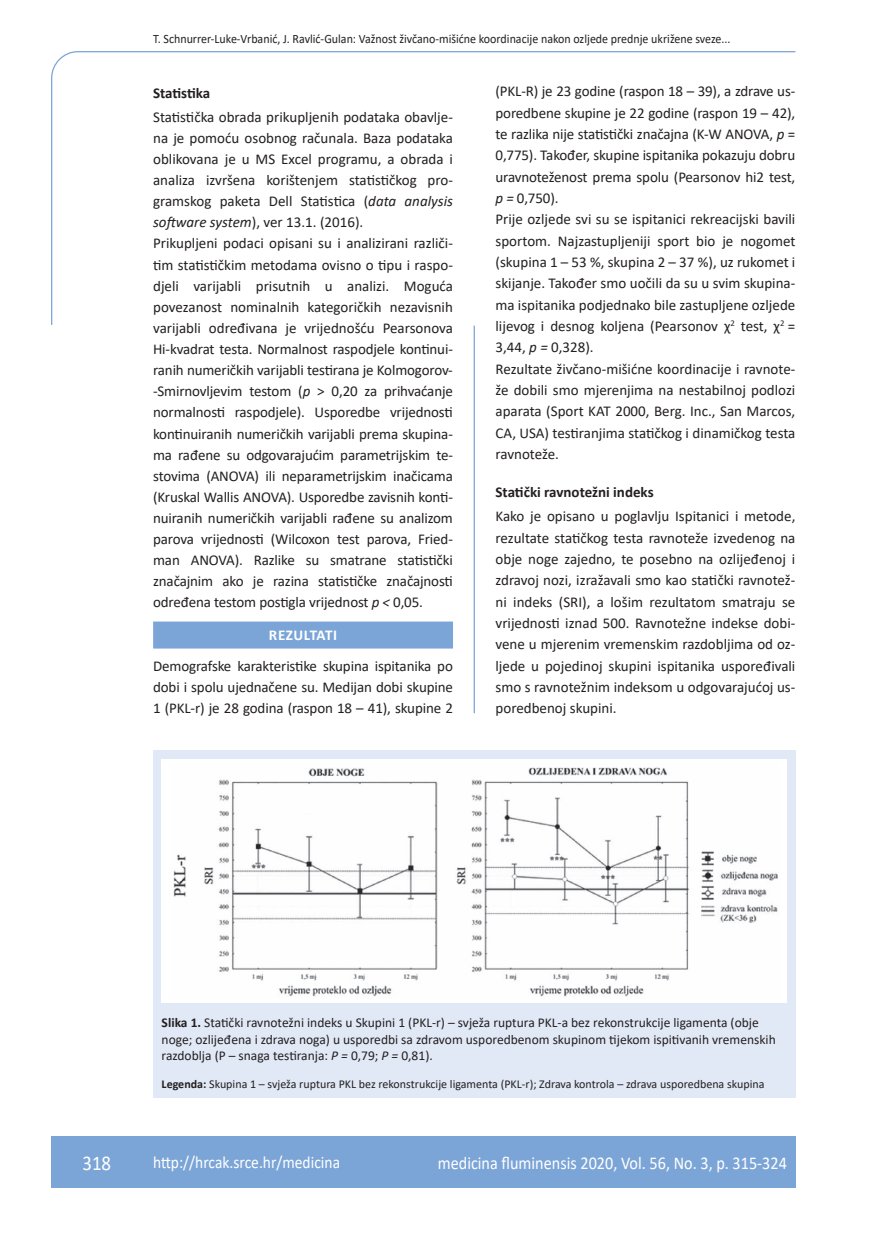
<style>
.page{position:relative;width:872px;height:1234px;background:#fff}
.page>*{position:absolute;margin:0;border:0;box-sizing:border-box;transform-origin:0 0}
.t1{font:21px "Calibri";color:#fff;scale:.9 1}
.t2{font:18px "Calibri";color:#fff;scale:.9 1}
.t3{font:17.25px "Calibri";color:#fff;scale:.9 1}
.osnovni_tekst{font:15px/21.1px "Calibri";letter-spacing:-.01em;color:#231f20;text-align:justify}
.podnaslov{font:700 15px "Calibri";color:#231f20}
.naslov_ruler{font:700 15px "Calibri";letter-spacing:.035em;color:#fff}
.potpis_slika{font:13.5px/16.5px "Calibri";color:#231f20}
.glava{font:12.75px "Calibri";color:#231f20;scale:.94 1}
.legenda{font:12px "Calibri";color:#231f20}
.s1{font-style:italic}
.s2{font-weight:700}
</style>
<div class="page">
<svg style="left:51px;top:51px;width:745px;height:274px"></svg>
<hr style="left:473px;top:325px;width:2px;height:388px;background:#7ca5d7">
<div style="left:51px;top:1135px;width:744px;height:51px;background:#7ca5d7"></div>
<div style="left:153px;top:621px;width:300px;height:27px;background:#7ca5d7"></div>
<div style="left:153px;top:750px;width:642px;height:347px;background:#e1e9f6"></div>
<div style="left:162px;top:758px;width:625px;height:243px;background:#fff"></div>
<img style="left:173px;top:767px;width:605px;height:230px">
<p class="glava" style="left:153px;top:29px;width:616px">T. Schnurrer-Luke-Vrbanić, J. Ravlić-Gulan: Važnost živčano-mišićne koordinacije nakon ozljede prednje ukrižene sveze...</p>
<p class="podnaslov" style="left:153px;top:82px;width:59px">Statistika</p>
<p class="osnovni_tekst" style="left:153px;top:106px;width:301px">Statistička obrada prikupljenih podataka obavlje&shy;na je pomoću osobnog računala. Baza podataka oblikovana je u MS Excel programu, a obrada i analiza izvršena korištenjem statističkog pro&shy;gramskog paketa Dell Statistica (<span class="s1">data analysis software system</span>), ver 13.1. (2016).</p>
<p class="osnovni_tekst" style="left:153px;top:232px;width:301px">Prikupljeni podaci opisani su i analizirani različi&shy;tim statističkim metodama ovisno o tipu i raspo&shy;djeli varijabli prisutnih u analizi. Moguća povezanost nominalnih kategoričkih nezavisnih varijabli određivana je vrijednošću Pearsonova Hi-kvadrat testa. Normalnost raspodjele kontinui&shy;ranih numeričkih varijabli testirana je Kolmogorov--Smirnovljevim testom (<span class="s1">p</span> &gt; 0,20 za prihvaćanje normalnosti raspodjele). Usporedbe vrijednosti kontinuiranih numeričkih varijabli prema skupina&shy;ma rađene su odgovarajućim parametrijskim te&shy;stovima (ANOVA) ili neparametrijskim inačicama (Kruskal Wallis ANOVA). Usporedbe zavisnih konti&shy;nuiranih numeričkih varijabli rađene su analizom parova vrijednosti (Wilcoxon test parova, Fried&shy;man ANOVA). Razlike su smatrane statistički značajnim ako je razina statističke značajnosti određena testom postigla vrijednost <span class="s1">p &lt;</span> 0,05.</p>
<p class="naslov_ruler" style="left:269px;top:624px;width:70px">REZULTATI</p>
<p class="osnovni_tekst" style="left:153px;top:655px;width:301px">Demografske karakteristike skupina ispitanika po dobi i spolu ujednačene su. Medijan dobi skupine 1 (PKL-r) je 28 godina (raspon 18 – 41), skupine 2</p>
<p class="osnovni_tekst" style="left:495px;top:80px;width:301px">(PKL-R) je 23 godine (raspon 18 – 39), a zdrave us&shy;poredbene skupine je 22 godine (raspon 19 – 42), te razlika nije statistički značajna (K-W ANOVA, <span class="s1">p</span> = 0,775). Također, skupine ispitanika pokazuju dobru uravnoteženost prema spolu (Pearsonov hi2 test, <span class="s1">p =</span> 0,750).</p>
<p class="osnovni_tekst" style="left:495px;top:208px;width:301px">Prije ozljede svi su se ispitanici rekreacijski bavili sportom. Najzastupljeniji sport bio je nogomet (skupina 1 – 53 %, skupina 2 – 37 %), uz rukomet i skijanje. Također smo uočili da su u svim skupina&shy;ma ispitanika podjednako bile zastupljene ozljede lijevog i desnog koljena (Pearsonov χ<sup>2</sup> test, χ<sup>2</sup> = 3,44, <span class="s1">p =</span> 0,328).</p>
<p class="osnovni_tekst" style="left:495px;top:357px;width:301px">Rezultate živčano-mišićne koordinacije i ravnote&shy;že dobili smo mjerenjima na nestabilnoj podlozi aparata (Sport KAT 2000, Berg. Inc., San Marcos, CA, USA) testiranjima statičkog i dinamičkog testa ravnoteže.</p>
<p class="podnaslov" style="left:495px;top:481px;width:160px">Statički ravnotežni indeks</p>
<p class="osnovni_tekst" style="left:495px;top:505px;width:301px">Kako je opisano u poglavlju Ispitanici i metode, rezultate statičkog testa ravnoteže izvedenog na obje noge zajedno, te posebno na ozlijeđenoj i zdravoj nozi, izražavali smo kao statički ravnotež&shy;ni indeks (SRI), a lošim rezultatom smatraju se vrijednosti iznad 500. Ravnotežne indekse dobi&shy;vene u mjerenim vremenskim razdobljima od oz&shy;ljede u pojedinoj skupini ispitanika uspoređivali smo s ravnotežnim indeksom u odgovarajućoj us&shy;poredbenoj skupini.</p>
<p class="potpis_slika" style="left:162px;top:1013px;width:615px"><span class="s2">Slika 1.</span> Statički ravnotežni indeks u Skupini 1 (PKL-r) – svježa ruptura PKL-a bez rekonstrukcije ligamenta (obje noge; ozlijeđena i zdrava noga) u usporedbi sa zdravom usporedbenom skupinom tijekom ispitivanih vremenskih razdoblja (P – snaga testiranja: <span class="s1">P =</span> 0,79; <span class="s1">P =</span> 0,81).</p>
<p class="legenda" style="left:162px;top:1075px;width:604px"><span class="s2">Legenda:</span> Skupina 1 – svježa ruptura PKL bez rekonstrukcije ligamenta (PKL-r); Zdrava kontrola – zdrava usporedbena skupina</p>
<p class="t1" style="left:82px;top:1147px;width:33px">318</p>
<p class="t3" style="left:153px;top:1149px;width:209px">http://hrcak.srce.hr/medicina</p>
<p class="t2" style="left:438px;top:1149px;width:389px">medicina fluminensis 2020, Vol. 56, No. 3, p. 315-324</p>
</div>
